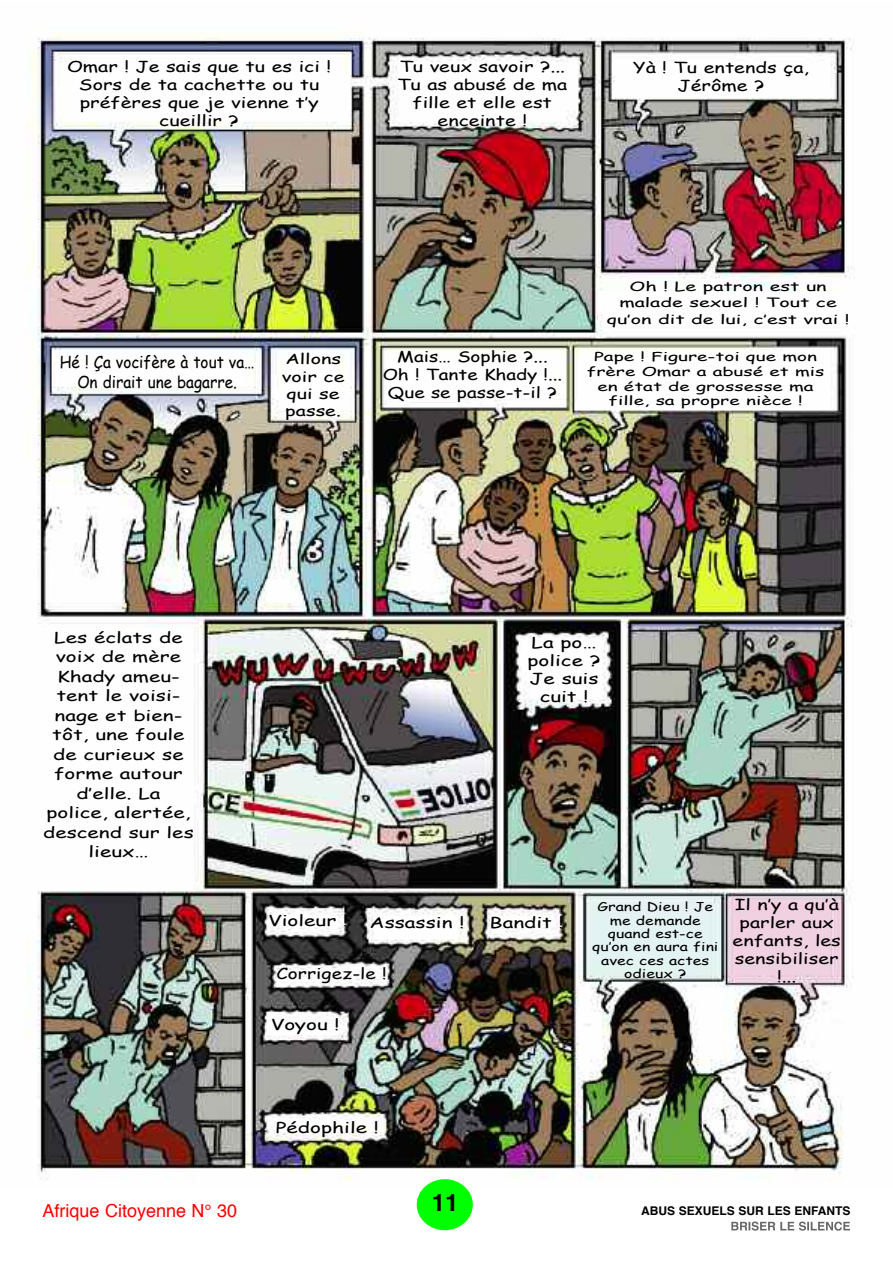
<style>
.page{position:relative;width:893px;height:1263px;background:#fff}
.page>*{position:absolute;margin:0;border:0;box-sizing:border-box;transform-origin:0 0}
.t1{font:700 24px "Helvetica";color:#000}
.t2{font:18px "Helvetica";color:#f00}
.t3{font:16.5px/19.8px "Comic Sans MS";color:#000;text-align:center;scale:.93 1}
.t4{font:15px/19.5px "Comic Sans MS";color:#000;text-align:center;scale:1.39 1}
.t5{font:15px/18px "Comic Sans MS";color:#000;text-align:center;scale:1.32 1}
.t6{font:15px/18px "Comic Sans MS";color:#000;text-align:center;scale:1.27 1}
.t7{font:14.25px/17.1px "Comic Sans MS";color:#000;text-align:center;scale:1.39 1}
.t8{font:12.6px/16.5px "Comic Sans MS";color:#000;text-align:center;scale:1.57 1}
.t9{font:12.3px/14.7px "Comic Sans MS";color:#000;text-align:center;scale:1.55 1}
.t10{font:12.15px/13.5px "Comic Sans MS";color:#000;text-align:center;scale:1.32 1}
.t11{font:700 12px "Helvetica";color:#000}
</style>
<div class="page">
<img style="left:26px;top:34px;width:829px;height:1151px">
<svg style="left:731px;top:1221px;width:78px;height:10px"></svg>
<div style="left:417px;top:1179px;width:56px;height:51px;background:#0f0;border-radius:50%"></div>
<p class="t5" style="left:67px;top:56px;width:202px">Omar ! Je sais que tu es ici !<br>Sors de ta cachette ou tu préfères que je vienne t’y cueillir ?</p>
<p class="t5" style="left:397px;top:56px;width:130px">Tu veux savoir ?...<br>Tu as abusé de ma fille et elle est enceinte !</p>
<p class="t5" style="left:633px;top:58px;width:135px">Yà ! Tu entends ça,<br>Jérôme ?</p>
<p class="t8" style="left:607px;top:277px;width:156px">Oh ! Le patron est un malade sexuel ! Tout ce qu’on dit de lui, c’est vrai !</p>
<p class="t3" style="left:60px;top:351px;width:211px">Hé ! Ça vocifère à tout va…<br>On dirait une bagarre.</p>
<p class="t7" style="left:282px;top:350px;width:47px">Allons voir ce qui se passe.</p>
<p class="t6" style="left:383px;top:347px;width:143px">Mais… Sophie ?...<br>Oh ! Tante Khady !...<br>Que se passe-t-il ?</p>
<p class="t9" style="left:587px;top:349px;width:155px">Pape ! Figure-toi que mon frère Omar a abusé et mis en état de grossesse ma fille, sa propre nièce !</p>
<p class="t4" style="left:43px;top:627px;width:110px">Les éclats de voix de mère<br>Khady ameu&shy;tent le voisi&shy;nage et bien&shy;tôt, une foule de curieux se forme autour d’elle. La<br>police, alertée, descend sur les lieux…</p>
<p class="t4" style="left:527px;top:633px;width:54px;line-height:18px">La po… police ?<br>Je suis cuit !</p>
<p class="t10" style="left:592px;top:899px;width:97px">Grand Dieu ! Je me demande quand est-ce qu’on en aura fini avec ces actes odieux ?</p>
<p class="t5" style="left:733px;top:895px;width:84px">Il n’y a qu’à parler aux enfants, les sensibiliser</p>
<p class="t4" style="left:268px;top:910px;width:59px">Violeur !</p>
<p class="t4" style="left:370px;top:912px;width:70px">Assassin !</p>
<p class="t4" style="left:490px;top:912px;width:55px">Bandit !</p>
<p class="t6" style="left:276px;top:964px;width:88px">Corrigez-le !</p>
<p class="t5" style="left:777px;top:967px;width:16px">!...</p>
<p class="t4" style="left:271px;top:1014px;width:51px">Voyou !</p>
<p class="t2" style="left:43px;top:1203px;width:196px">Afrique Citoyenne N° 30</p>
<p class="t4" style="left:276px;top:1117px;width:76px">Pédophile !</p>
<h1 class="t1" style="left:432px;top:1193px;width:28px">11</h1>
<p class="t11" style="left:641px;top:1205px;width:211px">ABUS SEXUELS SUR LES ENFANTS</p>
</div>
